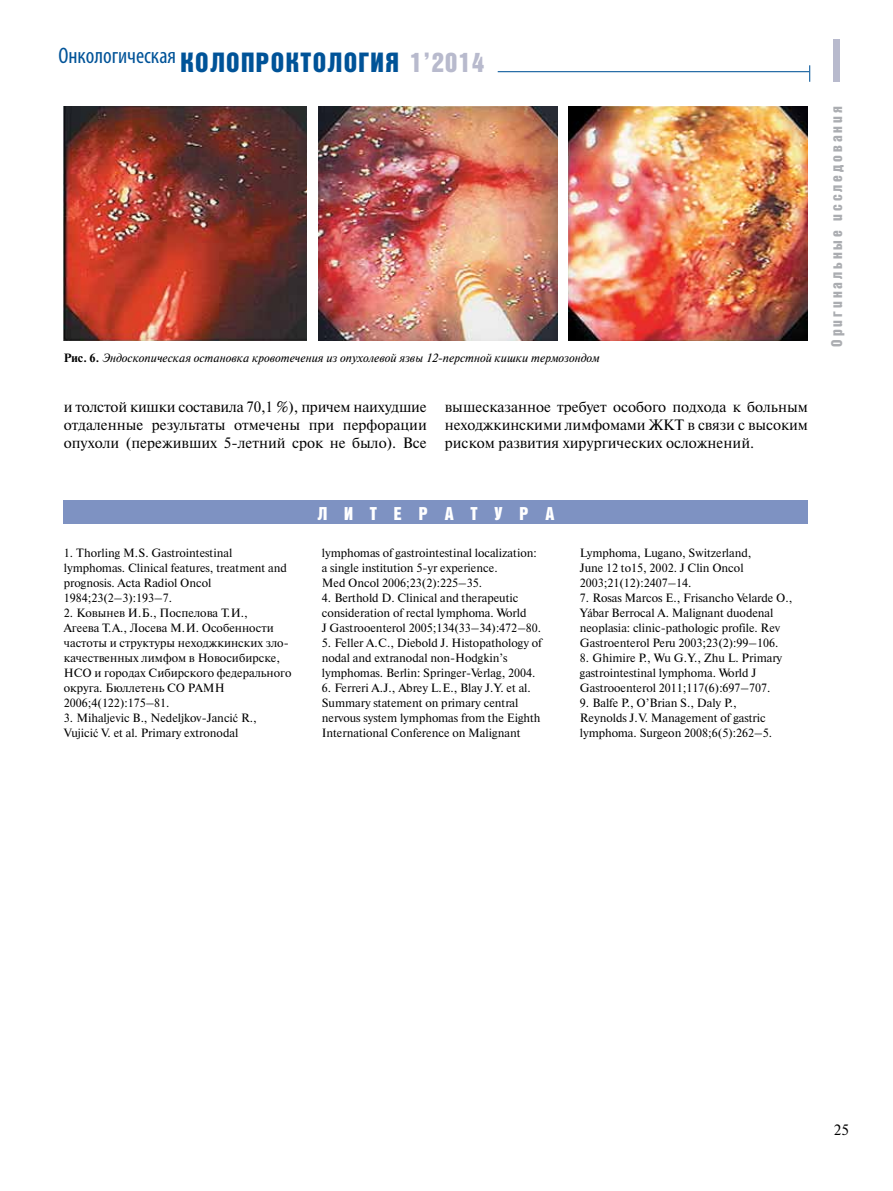
<style>
.page{position:relative;width:893px;height:1191px;background:#fff}
.page>*{position:absolute;margin:0;border:0;box-sizing:border-box;transform-origin:0 0}
.t1{font:27px "Bastion Kontrast Alt C";letter-spacing:.05em;color:#005398}
.t2{font:condensed 22.5px "Myriad Pro";color:#005398}
.t3{font:18px "Bastion Kontrast Alt C";letter-spacing:.935em;color:#fff}
.t4{font:15px/18px "Newton C";color:#000;text-align:justify}
.t5{font:15px "Bastion Kontrast Alt C";letter-spacing:.2em;color:#abadb1}
.t6{font:12px/15px "Newton C";color:#000}
.t7{font:italic 12px "Newton C";color:#000}
.s1{color:#b8bacd}
.s2{font-weight:700;font-style:normal}
.s3{font-family:"Times New Roman"}
</style>
<div class="page">
<div style="left:833px;top:40px;width:7px;height:42px;background:#b8bacd"></div>
<svg style="left:809px;top:65px;width:1px;height:17px"></svg>
<hr style="left:498px;top:71px;width:311px;height:1px;background:#005398">
<div style="left:64px;top:500px;width:744px;height:24px;background:#7e92c2"></div>
<img style="left:64px;top:106px;width:242px;height:234px">
<img style="left:318px;top:106px;width:240px;height:234px">
<img style="left:569px;top:106px;width:239px;height:234px">
<h2 class="t2" style="left:58px;top:42px;width:119px">Онкологическая</h2>
<h1 class="t1" style="left:180px;top:48px;width:305px">КОЛОПРОКТОЛОГИЯ <span class="s1">1’2014</span></h1>
<p class="t7" style="left:64px;top:351px;width:537px"><span class="s2">Рис. 6.</span> Эндоскопическая остановка кровотечения из опухолевой язвы 12‑перстной кишки термозондом</p>
<p class="t4" style="left:64px;top:398px;width:365px">и толстой кишки составила 70,1 %), причем наихудшие отдаленные результаты отмечены при перфорации опухоли (переживших 5‑летний срок не было). Все</p>
<p class="t4" style="left:445px;top:398px;width:365px">вышесказанное требует особого подхода к больным неходжкинскими лимфомами ЖКТ в связи с высоким риском развития хирургических осложнений.</p>
<p class="t6" style="left:64px;top:545px;width:225px">1. Thorling M.S. Gastrointestinal lymphomas. Clinical features, treatment and prognosis. Acta Radiol Oncol 1984;23(2–3):193–7.</p>
<p class="t6" style="left:64px;top:605px;width:229px">2. Ковынев И.Б., Поспелова Т.И.,<br>Агеева Т.А., Лосева М.И. Особенности частоты и структуры неходжкинских зло&shy;качественных лимфом в Новосибирске, НСО и городах Сибирского федерального округа. Бюллетень СО РАМН 2006;4(122):175–81.</p>
<p class="t6" style="left:64px;top:710px;width:194px">3. Mihaljevic B., Nedeljkov-Janci<span class="s3">ć</span> R.,<br>Vujici<span class="s3">ć</span> V. et al. Primary extronodal</p>
<h3 class="t3" style="left:317px;top:504px;width:238px">ЛИТЕРАТУРА</h3>
<p class="t6" style="left:322px;top:545px;width:216px">lymphomas of gastrointestinal localization: a single institution 5‑yr experience.<br>Med Oncol 2006;23(2):225–35.</p>
<p class="t6" style="left:322px;top:590px;width:221px">4. Berthold D. Clinical and therapeutic consideration of rectal lymphoma. World<br>J Gastrooenterol 2005;134(33–34):472–80.</p>
<p class="t6" style="left:322px;top:635px;width:222px">5. Feller A.C., Diebold J. Histopathology of nodal and extranodal non-Hodgkin’s lymphomas. Berlin: Springer-Verlag, 2004.</p>
<p class="t6" style="left:322px;top:680px;width:220px">6. Ferreri A.J., Abrey L.E., Blay J.Y. et al.<br>Summary statement on primary central nervous system lymphomas from the Eighth International Conference on Malignant</p>
<p class="t6" style="left:580px;top:545px;width:173px">Lymphoma, Lugano, Switzerland,<br>June 12 to15, 2002. J Clin Oncol<br>2003;21(12):2407–14.</p>
<p class="t6" style="left:580px;top:590px;width:214px">7. Rosas Marcos E., Frisancho Velarde O., Y<span class="s3">á</span>bar Berrocal A. Malignant duodenal neoplasia: clinic-pathologic profile. Rev Gastroenterol Peru 2003;23(2):99–106.</p>
<p class="t6" style="left:580px;top:650px;width:204px">8. Ghimire P., Wu G.Y., Zhu L. Primary gastrointestinal lymphoma. World J<br>Gastrooenterol 2011;117(6):697–707.</p>
<p class="t6" style="left:580px;top:695px;width:194px">9. Balfe P., O’Brian S., Daly P.,<br>Reynolds J.V. Management of gastric lymphoma. Surgeon 2008;6(5):262–5.</p>
<p class="t5" style="left:829px;top:347px;width:242px;rotate:-90deg">Оригинальные исследования</p>
<p class="t4" style="left:834px;top:1120px;width:17px">25</p>
</div>
